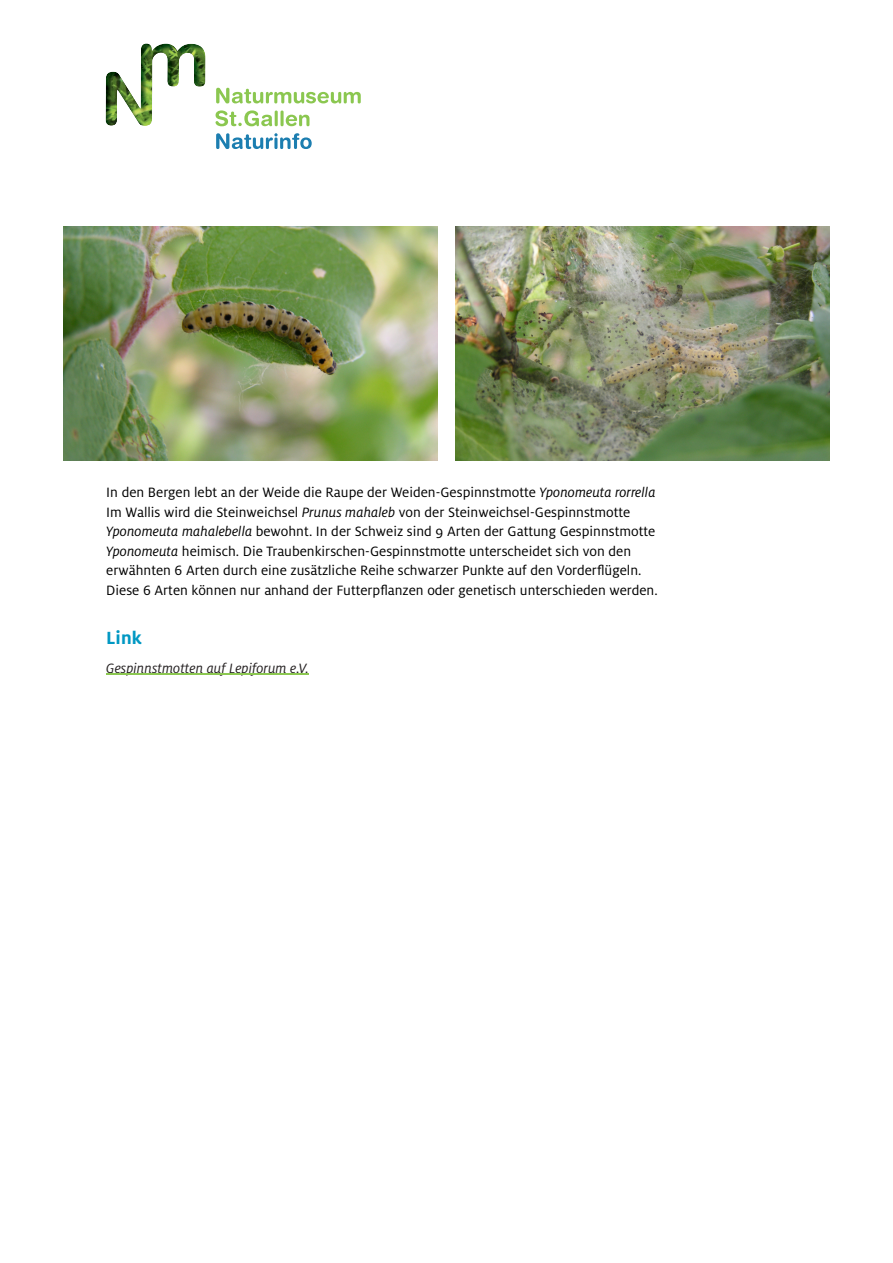
<style>
.page{position:relative;width:893px;height:1263px;background:#fff}
.page>*{position:absolute;margin:0;border:0;box-sizing:border-box;transform-origin:0 0}
.t1{font:700 19.5px "Milo Pro";color:#0098c3}
.t2{font:15px/19.5px "Milo Pro";color:#000}
.t3{font:italic 15px "Milo Pro";color:#231f20}
.s1{font-style:italic}
</style>
<div class="page">
<hr style="left:106px;top:674px;width:203px;height:1px;background:#8bc750">
<svg style="left:216px;top:88px;width:145px;height:38px"></svg>
<svg style="left:216px;top:133px;width:96px;height:16px"></svg>
<img style="left:106px;top:43px;width:100px;height:83px">
<img style="left:64px;top:227px;width:374px;height:234px">
<img style="left:455px;top:227px;width:374px;height:234px">
<p class="t2" style="left:106px;top:483px;width:553px">In den Bergen lebt an der Weide die Raupe der Weiden-Gespinnstmotte <span class="s1">Yponomeuta rorrella </span>Im Wallis wird die Steinweichsel <span class="s1">Prunus mahaleb</span> von der Steinweichsel-Gespinnstmotte <span class="s1">Yponomeuta mahalebella</span> bewohnt. In der Schweiz sind 9 Arten der Gattung Gespinnstmotte <span class="s1">Yponomeuta</span> heimisch. Die Traubenkirschen-Gespinnstmotte unterscheidet sich von den erwähnten 6 Arten durch eine zusätzliche Reihe schwarzer Punkte auf den Vorderflügeln.<br>Diese 6 Arten können nur anhand der Futterpflanzen oder genetisch unterschieden werden.</p>
<h1 class="t1" style="left:106px;top:628px;width:37px">Link</h1>
<p class="t3" style="left:106px;top:661px;width:204px">Gespinnstmotten auf Lepiforum e.V.</p>
</div>
